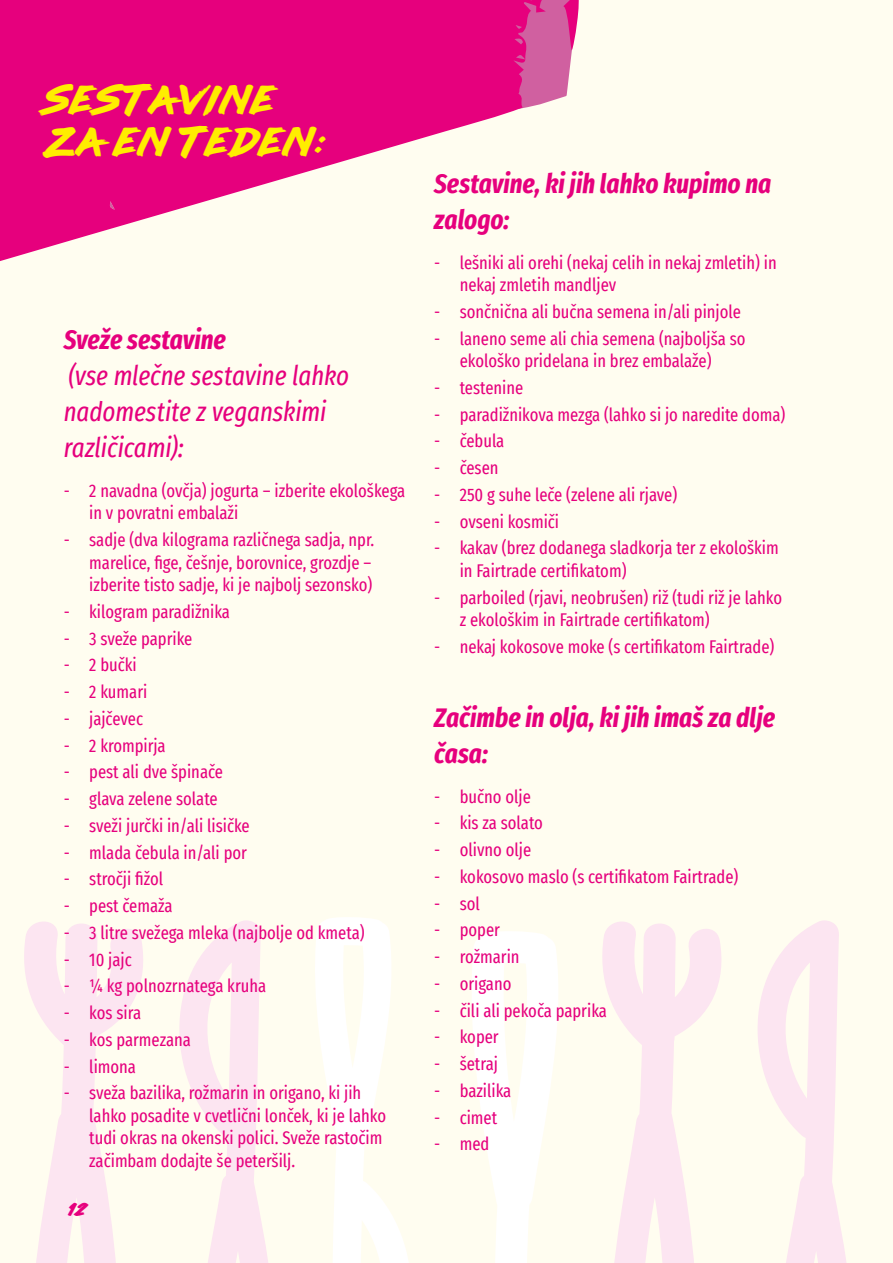
<style>
.page{position:relative;width:893px;height:1263px;background:#fffdf0}
.page>*{position:absolute;margin:0;border:0;box-sizing:border-box;transform-origin:0 0}
.t1{font:36px/41.4px "lazer 84";letter-spacing:.115em;color:#ffed00}
.t2{font:italic 700 extra-condensed 27px/36px "Fira Sans";color:#e6007d}
.t3{font:italic extra-condensed 27px/36px "Fira Sans";letter-spacing:-.005em;color:#e6007d}
.t4{font:extra-condensed 18px/22.5px "Fira Sans";color:#e6007d}
.t5{font:18px "lazer 84";color:#e6007d}
</style>
<div class="page">
<svg style="left:0;top:0;width:579px;height:261px;fill:#e6007d"></svg>
<svg style="left:24px;top:921px;width:119px;height:342px"></svg>
<svg style="left:179px;top:920px;width:89px;height:343px"></svg>
<svg style="left:472px;top:931px;width:86px;height:332px"></svg>
<svg style="left:315px;top:917px;width:94px;height:346px"></svg>
<svg style="left:602px;top:921px;width:120px;height:342px"></svg>
<svg style="left:758px;top:920px;width:89px;height:343px"></svg>
<h1 class="t1" style="left:49px;top:81px;width:278px">SESTAVINE<br>ZA EN TEDEN:</h1>
<h2 class="t2" style="left:64px;top:320px;width:164px">Sveže sestavine</h2>
<h2 class="t3" style="left:64px;top:357px;width:287px">(vse mlečne sestavine lahko nadomestite z veganskimi različicami):</h2>
<p class="t4" style="left:89px;top:479px;width:318px;text-indent:-26px">- 2 navadna (ovčja) jogurta – izberite ekološkega in v povratni embalaži</p>
<p class="t4" style="left:89px;top:528px;width:286px;text-indent:-26px">- sadje (dva kilograma različnega sadja, npr. marelice, fige, češnje, borovnice, grozdje – izberite tisto sadje, ki je najbolj sezonsko)</p>
<p class="t4" style="left:64px;top:600px;width:168px">- kilogram paradižnika</p>
<p class="t4" style="left:64px;top:627px;width:130px">- 3 sveže paprike</p>
<p class="t4" style="left:64px;top:653px;width:74px">- 2 bučki</p>
<p class="t4" style="left:64px;top:680px;width:85px">- 2 kumari</p>
<p class="t4" style="left:64px;top:707px;width:81px">- jajčevec</p>
<p class="t4" style="left:64px;top:734px;width:103px">- 2 krompirja</p>
<p class="t4" style="left:64px;top:760px;width:161px">- pest ali dve špinače</p>
<p class="t4" style="left:64px;top:787px;width:155px">- glava zelene solate</p>
<p class="t4" style="left:64px;top:814px;width:187px">- sveži jurčki in/ali lisičke</p>
<p class="t4" style="left:64px;top:841px;width:185px">- mlada čebula in/ali por</p>
<p class="t4" style="left:64px;top:867px;width:101px">- stročji fižol</p>
<p class="t4" style="left:64px;top:894px;width:110px">- pest čemaža</p>
<p class="t4" style="left:64px;top:921px;width:302px">- 3 litre svežega mleka (najbolje od kmeta)</p>
<p class="t4" style="left:64px;top:948px;width:69px">- 10 jajc</p>
<p class="t4" style="left:64px;top:974px;width:204px">- ¼ kg polnozrnatega kruha</p>
<p class="t4" style="left:64px;top:1001px;width:79px">- kos sira</p>
<p class="t4" style="left:64px;top:1028px;width:129px">- kos parmezana</p>
<p class="t4" style="left:64px;top:1055px;width:74px">- limona</p>
<p class="t4" style="left:89px;top:1081px;width:298px;text-indent:-26px">- sveža bazilika, rožmarin in origano, ki jih lahko posadite v cvetlični lonček, ki je lahko tudi okras na okenski polici. Sveže rastočim začimbam dodajte še peteršilj.</p>
<p class="t5" style="left:68px;top:1200px;width:19px">12</p>
<h2 class="t2" style="left:434px;top:164px;width:338px">Sestavine, ki jih lahko kupimo na zalogo:</h2>
<p class="t4" style="left:460px;top:251px;width:318px;text-indent:-26px">- lešniki ali orehi (nekaj celih in nekaj zmletih) in nekaj zmletih mandljev</p>
<p class="t4" style="left:434px;top:300px;width:308px">- sončnična ali bučna semena in/ali pinjole</p>
<p class="t4" style="left:434px;top:327px;width:313px;text-align:center">- laneno seme ali chia semena (najboljša so ekološko pridelana in brez embalaže)</p>
<p class="t4" style="left:434px;top:376px;width:91px">- testenine</p>
<p class="t4" style="left:434px;top:403px;width:353px">- paradižnikova mezga (lahko si jo naredite doma)</p>
<p class="t4" style="left:434px;top:429px;width:72px">- čebula</p>
<p class="t4" style="left:434px;top:456px;width:66px">- česen</p>
<p class="t4" style="left:434px;top:483px;width:244px">- 250 g suhe leče (zelene ali rjave)</p>
<p class="t4" style="left:434px;top:510px;width:126px">- ovseni kosmiči</p>
<p class="t4" style="left:460px;top:536px;width:321px;text-indent:-26px">- kakav (brez dodanega sladkorja ter z ekološkim in Fairtrade certifikatom)</p>
<p class="t4" style="left:460px;top:586px;width:324px;text-indent:-26px">- parboiled (rjavi, neobrušen) riž (tudi riž je lahko z ekološkim in Fairtrade certifikatom)</p>
<p class="t4" style="left:434px;top:635px;width:342px">- nekaj kokosove moke (s certifikatom Fairtrade)</p>
<h2 class="t2" style="left:434px;top:698px;width:342px">Začimbe in olja, ki jih imaš za dlje časa:</h2>
<p class="t4" style="left:434px;top:785px;width:98px">- bučno olje</p>
<p class="t4" style="left:434px;top:811px;width:110px">- kis za solato</p>
<p class="t4" style="left:434px;top:838px;width:99px">- olivno olje</p>
<p class="t4" style="left:434px;top:865px;width:306px">- kokosovo maslo (s certifikatom Fairtrade)</p>
<p class="t4" style="left:434px;top:892px;width:47px">- sol</p>
<p class="t4" style="left:434px;top:918px;width:67px">- poper</p>
<p class="t4" style="left:434px;top:945px;width:87px">- rožmarin</p>
<p class="t4" style="left:434px;top:972px;width:79px">- origano</p>
<p class="t4" style="left:434px;top:999px;width:174px">- čili ali pekoča paprika</p>
<p class="t4" style="left:434px;top:1025px;width:66px">- koper</p>
<p class="t4" style="left:434px;top:1052px;width:65px">- šetraj</p>
<p class="t4" style="left:434px;top:1079px;width:79px">- bazilika</p>
<p class="t4" style="left:434px;top:1106px;width:65px">- cimet</p>
<p class="t4" style="left:434px;top:1132px;width:57px">- med</p>
</div>
